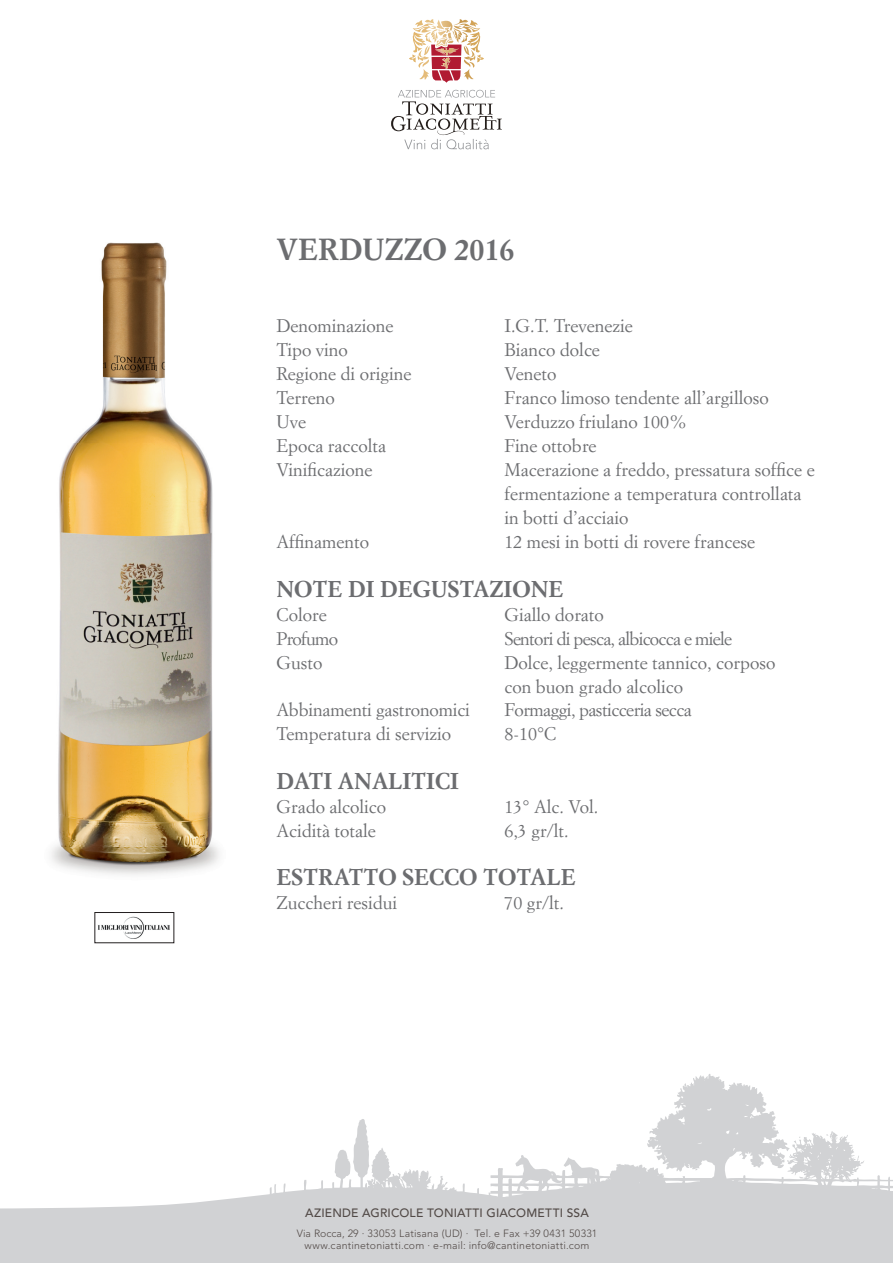
<style>
.page{position:relative;width:893px;height:1263px;background:#fff}
.page>*{position:absolute;margin:0;border:0;box-sizing:border-box;transform-origin:0 0}
.t1{font:700 30px "Simoncini Garamond";color:#6c6d70}
.t2{font:700 22.5px "Simoncini Garamond";color:#6c6d70}
.t3{font:18px/24px "Simoncini Garamond";color:#6c6d70}
.t4{font:18px "Simoncini Garamond";letter-spacing:-.04em;color:#6c6d70}
.t5{font:18px "Simoncini Garamond";letter-spacing:-.03em;color:#6c6d70}
.t6{font:500 12px "Avenir LT Std";letter-spacing:.015em;color:#524a47}
.t7{font:300 10.5px/12px "Avenir LT Std";letter-spacing:.02em;color:#524a47;text-align:center}
</style>
<div class="page">
<svg style="left:0;top:1074px;width:893px;height:189px"></svg>
<svg style="left:431px;top:45px;width:30px;height:38px"></svg>
<svg style="left:413px;top:19px;width:67px;height:14px"></svg>
<svg style="left:391px;top:90px;width:111px;height:59px"></svg>
<img style="left:94px;top:912px;width:81px;height:19px">
<img style="left:51px;top:242px;width:168px;height:633px">
<img style="left:97px;top:914px;width:75px;height:25px">
<div style="left:95px;top:912px;width:79px;height:31px;border:1px solid #231f20"></div>
<h1 class="t1" style="left:276px;top:231px;width:240px">VERDUZZO 2016</h1>
<p class="t3" style="left:276px;top:314px;width:119px">Denominazione</p>
<p class="t3" style="left:504px;top:314px;width:130px">I.G.T. Trevenezie</p>
<p class="t3" style="left:276px;top:338px;width:73px">Tipo vino</p>
<p class="t3" style="left:504px;top:338px;width:97px">Bianco dolce</p>
<p class="t3" style="left:276px;top:362px;width:137px">Regione di origine</p>
<p class="t3" style="left:504px;top:362px;width:54px">Veneto</p>
<p class="t3" style="left:276px;top:386px;width:60px">Terreno</p>
<p class="t3" style="left:504px;top:386px;width:266px">Franco limoso tendente all’argilloso</p>
<p class="t3" style="left:276px;top:410px;width:31px">Uve</p>
<p class="t3" style="left:504px;top:410px;width:184px">Verduzzo friulano 100%</p>
<p class="t3" style="left:276px;top:434px;width:111px">Epoca raccolta</p>
<p class="t3" style="left:504px;top:434px;width:94px">Fine ottobre</p>
<p class="t3" style="left:276px;top:458px;width:98px">Vinificazione</p>
<p class="t3" style="left:504px;top:458px;width:312px">Macerazione a freddo, pressatura soffice e fermentazione a temperatura controllata in botti d’acciaio</p>
<p class="t3" style="left:276px;top:530px;width:94px">Affinamento</p>
<p class="t3" style="left:504px;top:530px;width:252px">12 mesi in botti di rovere francese</p>
<p class="t2" style="left:276px;top:574px;width:289px">NOTE DI DEGUSTAZIONE</p>
<p class="t3" style="left:276px;top:602px;width:52px">Colore</p>
<p class="t3" style="left:504px;top:602px;width:101px">Giallo dorato</p>
<p class="t4" style="left:276px;top:627px;width:63px">Profumo</p>
<p class="t4" style="left:504px;top:627px;width:229px">Sentori di pesca, albicocca e miele</p>
<p class="t3" style="left:276px;top:650px;width:48px">Gusto</p>
<p class="t3" style="left:504px;top:650px;width:273px">Dolce, leggermente tannico, corposo con buon grado alcolico</p>
<p class="t3" style="left:276px;top:698px;width:195px">Abbinamenti gastronomici</p>
<p class="t5" style="left:504px;top:699px;width:189px">Formaggi, pasticceria secca</p>
<p class="t3" style="left:276px;top:722px;width:176px">Temperatura di servizio</p>
<p class="t3" style="left:504px;top:722px;width:54px">8-10°C</p>
<p class="t2" style="left:276px;top:766px;width:184px">DATI ANALITICI</p>
<p class="t3" style="left:276px;top:794px;width:111px">Grado alcolico</p>
<p class="t3" style="left:504px;top:794px;width:95px">13° Alc. Vol.</p>
<p class="t3" style="left:276px;top:818px;width:101px">Acidità totale</p>
<p class="t3" style="left:504px;top:818px;width:66px">6,3 gr/lt.</p>
<p class="t2" style="left:276px;top:862px;width:301px">ESTRATTO SECCO TOTALE</p>
<p class="t3" style="left:276px;top:890px;width:122px">Zuccheri residui</p>
<p class="t3" style="left:504px;top:890px;width:61px">70 gr/lt.</p>
<p class="t6" style="left:305px;top:1206px;width:285px">AZIENDE AGRICOLE TONIATTI GIACOMETTI SSA</p>
<p class="t7" style="left:297px;top:1228px;width:302px">Via Rocca, 29 · 33053 Latisana (UD) · Tel. e Fax +39 0431 50331 www.cantinetoniatti.com · e-mail: info@cantinetoniatti.com</p>
</div>
